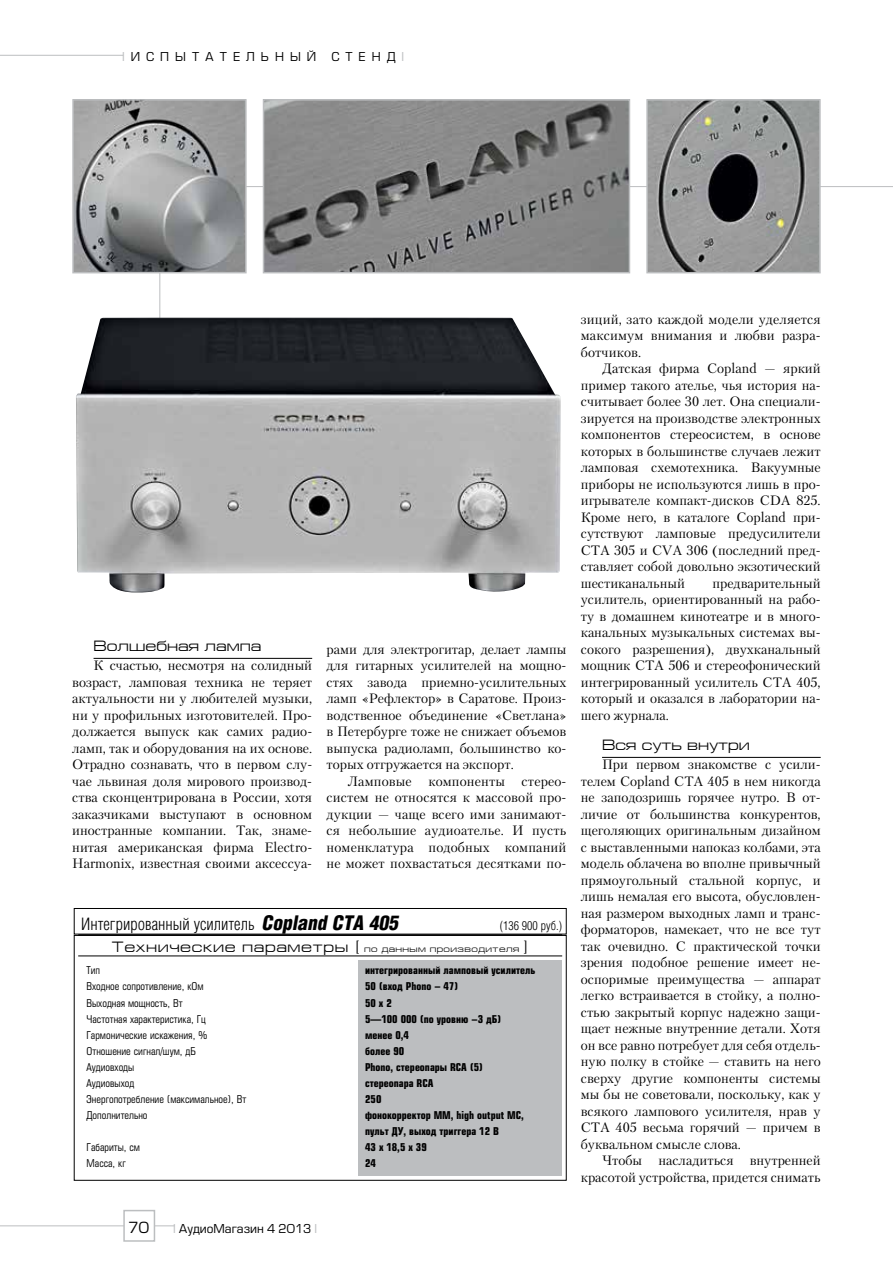
<style>
.page{position:relative;width:893px;height:1263px;background:#fff}
.page>*{position:absolute;margin:0;border:0;box-sizing:border-box;transform-origin:0 0}
.t1{font:16.5px "AG Letterica Cond L";color:#000}
.t2{font:15px "Europe Extended C";letter-spacing:.04em;color:#000}
.t3{font:15px "Europe Extended C";color:#000}
.t4{font:15px "Europe C";color:#000}
.t5{font:13.5px/16.5px "Petersburg";color:#000;text-align:justify}
.t6{font:12px "Europe C";letter-spacing:.5em;color:#000}
.t7{font:12px "Europe C";color:#000}
.t8{font:12px "AG Letterica Cond L";color:#000}
.t9{font:10.5px "Europe Condensed C";color:#000}
.t10{font:700 10.5px/16px "Europe Condensed C";color:#000}
.s1{color:#bcbec0}
.s2{font-weight:700;font-style:italic;font-size:19.5px}
.s3{font-size:9px}
</style>
<div class="page">
<hr style="left:0;top:55px;width:123px;height:1px;background:#bcbec0">
<hr style="left:0;top:1225px;width:175px;height:1px;background:#bcbec0">
<div style="left:123px;top:1210px;width:32px;height:32px;background:#fff;border:2px solid #bcbec0"></div>
<hr style="left:159px;top:205px;width:1px;height:237px;background:#bcbec0">
<hr style="left:232px;top:186px;width:661px;height:1px;background:#bcbec0">
<hr style="left:94px;top:658px;width:218px;height:1px;background:#000">
<hr style="left:602px;top:757px;width:219px;height:1px;background:#000">
<img style="left:75px;top:102px;width:169px;height:168px">
<div style="left:72px;top:99px;width:175px;height:174px;border:2px solid #bcbec0"></div>
<img style="left:266px;top:102px;width:361px;height:168px">
<div style="left:263px;top:99px;width:367px;height:174px;border:2px solid #bcbec0"></div>
<img style="left:649px;top:102px;width:169px;height:168px">
<div style="left:646px;top:99px;width:175px;height:174px;border:2px solid #bcbec0"></div>
<div style="left:359px;top:960px;width:203px;height:215px;background:#bcbec0"></div>
<div style="left:74px;top:935px;width:492px;height:245px;border:1px solid #000"></div>
<hr style="left:78px;top:934px;width:484px;height:1px;background:#000">
<hr style="left:78px;top:955px;width:484px;height:1px;background:#000">
<div style="left:74px;top:908px;width:492px;height:26px;border:1px solid #000"></div>
<img style="left:76px;top:318px;width:485px;height:275px">
<p class="t6" style="left:122px;top:49px;width:196px"><span class="s1">I</span>ИСПЫТАТЕЛЬНЫЙ</p>
<p class="t6" style="left:331px;top:49px;width:74px">СТЕНД<span class="s1">I</span></p>
<p class="t3" style="left:94px;top:637px;width:169px">Волшебная лампа</p>
<p class="t5" style="left:72px;top:657px;width:241px;text-indent:21px">К счастью, несмотря на солидный возраст, ламповая техника не теряет актуальности ни у любителей музыки, ни у профильных изготовителей. Про&shy;должается выпуск как самих радио&shy;ламп, так и оборудования на их основе.<br>Отрадно сознавать, что в первом слу&shy;чае львиная доля мирового производ&shy;ства сконцентрирована в России, хотя заказчиками выступают в основном иностранные компании. Так, знаме&shy;нитая американская фирма Electro-Harmonix, известная своими аксессуа-</p>
<p class="t5" style="left:327px;top:641px;width:241px">рами для электрогитар, делает лампы для гитарных усилителей на мощно&shy;стях завода приемно-усилительных ламп «Рефлектор» в Саратове. Произ&shy;водственное объединение «Светлана» в Петербурге тоже не снижает объемов выпуска радиоламп, большинство ко&shy;торых отгружается на экспорт.</p>
<p class="t5" style="left:327px;top:773px;width:241px;text-indent:21px">Ламповые компоненты стерео&shy;систем не относятся к массовой про&shy;дукции — чаще всего ими занимают&shy;ся небольшие аудиоателье. И пусть номенклатура подобных компаний не может похвастаться десятками по-</p>
<p class="t1" style="left:81px;top:914px;width:319px">Интегрированный усилитель <span class="s2">Copland CTA 405</span></p>
<p class="t8" style="left:500px;top:919px;width:64px">(136 900 руб.)</p>
<p class="t2" style="left:112px;top:939px;width:417px">Tехнические параметры [ <span class="s3">по данным производителя</span> ]</p>
<p class="t9" style="left:87px;top:964px;width:15px">Тип</p>
<p class="t10" style="left:365px;top:962px;width:172px">интегрированный ламповый усилитель</p>
<p class="t9" style="left:87px;top:980px;width:119px">Входное сопротивление, кОм</p>
<p class="t10" style="left:365px;top:978px;width:95px">50 (вход Phono – 47)</p>
<p class="t9" style="left:87px;top:996px;width:98px">Выходная мощность, Вт</p>
<p class="t10" style="left:365px;top:994px;width:28px">50x2</p>
<p class="t9" style="left:87px;top:1012px;width:121px">Частотная характеристика, Гц</p>
<p class="t10" style="left:365px;top:1010px;width:138px">5—100 000 (по уровню –3 дБ)</p>
<p class="t9" style="left:87px;top:1028px;width:122px">Гармонические искажения, %</p>
<p class="t10" style="left:365px;top:1026px;width:45px">менее 0,4</p>
<p class="t9" style="left:87px;top:1044px;width:111px">Отношение сигнал/шум, дБ</p>
<p class="t10" style="left:365px;top:1042px;width:41px">более 90</p>
<p class="t9" style="left:87px;top:1060px;width:49px">Аудиовходы</p>
<p class="t10" style="left:365px;top:1058px;width:120px">Phono, стереопары RCA (5)</p>
<p class="t9" style="left:87px;top:1076px;width:49px">Аудиовыход</p>
<p class="t10" style="left:365px;top:1075px;width:70px">стереопара RCA</p>
<p class="t9" style="left:87px;top:1092px;width:161px">Энергопотребление (максимальное), Вт</p>
<p class="t10" style="left:365px;top:1091px;width:18px">250</p>
<p class="t9" style="left:87px;top:1108px;width:62px">Дополнительно</p>
<p class="t10" style="left:365px;top:1107px;width:160px">фонокорректор MM, high output MC, пульт ДУ, выход триггера 12 В</p>
<p class="t9" style="left:87px;top:1140px;width:55px">Габариты, см</p>
<p class="t10" style="left:365px;top:1139px;width:63px">43 x 18,5 x 39</p>
<p class="t9" style="left:87px;top:1157px;width:41px">Масса, кг</p>
<p class="t10" style="left:365px;top:1155px;width:12px">24</p>
<p class="t5" style="left:581px;top:311px;width:241px">зиций, зато каждой модели уделяется максимум внимания и любви разра&shy;ботчиков.</p>
<p class="t5" style="left:581px;top:360px;width:241px;text-indent:21px">Датская фирма Copland — яркий пример такого ателье, чья история на&shy;считывает более 30 лет. Она специали&shy;зируется на производстве электронных компонентов стереосистем, в основе которых в большинстве случаев лежит ламповая схемотехника. Вакуумные приборы не используются лишь в про&shy;игрывателе компакт-дисков CDA 825.<br>Кроме него, в каталоге Copland при&shy;сутствуют ламповые предусилители CTA 305 и CVA 306 (последний пред&shy;ставляет собой довольно экзотический шестиканальный</p>
<p class="t5" style="left:581px;top:575px;width:241px;text-indent:132px">предварительный усилитель, ориентированный на рабо&shy;ту в домашнем кинотеатре и в много&shy;канальных музыкальных системах вы&shy;сокого разрешения), двухканальный мощник CTA 506 и стереофонический интегрированный усилитель CTA 405, который и оказался в лаборатории на&shy;шего журнала.</p>
<p class="t3" style="left:602px;top:736px;width:149px">Вся суть внутри</p>
<p class="t5" style="left:581px;top:756px;width:241px;text-indent:21px">При первом знакомстве с усили&shy;телем Copland CTA 405 в нем никогда не заподозришь горячее нутро. В от&shy;личие от большинства конкурентов, щеголяющих оригинальным дизайном с выставленными напоказ колбами, эта модель облачена во вполне привычный прямоугольный стальной корпус, и лишь немалая его высота, обусловлен&shy;ная размером выходных ламп и транс&shy;форматоров, намекает, что не все тут так очевидно. С практической точки зрения подобное решение имеет не&shy;оспоримые преимущества — аппарат легко встраивается в стойку, а полно&shy;стью закрытый корпус надежно защи&shy;щает нежные внутренние детали. Хотя он все равно потребует для себя отдель&shy;ную полку в стойке — ставить на него сверху другие компоненты системы мы бы не советовали, поскольку, как у всякого лампового усилителя, нрав у CTA 405 весьма горячий — причем в буквальном смысле слова.</p>
<p class="t5" style="left:581px;top:1152px;width:241px;text-align:right">Чтобы насладиться внутренней красотой устройства, придется снимать</p>
<p class="t4" style="left:128px;top:1219px;width:22px">70</p>
<p class="t7" style="left:173px;top:1222px;width:146px"><span class="s1">I</span> АудиоМагазин 4 2013 <span class="s1">I</span></p>
</div>
